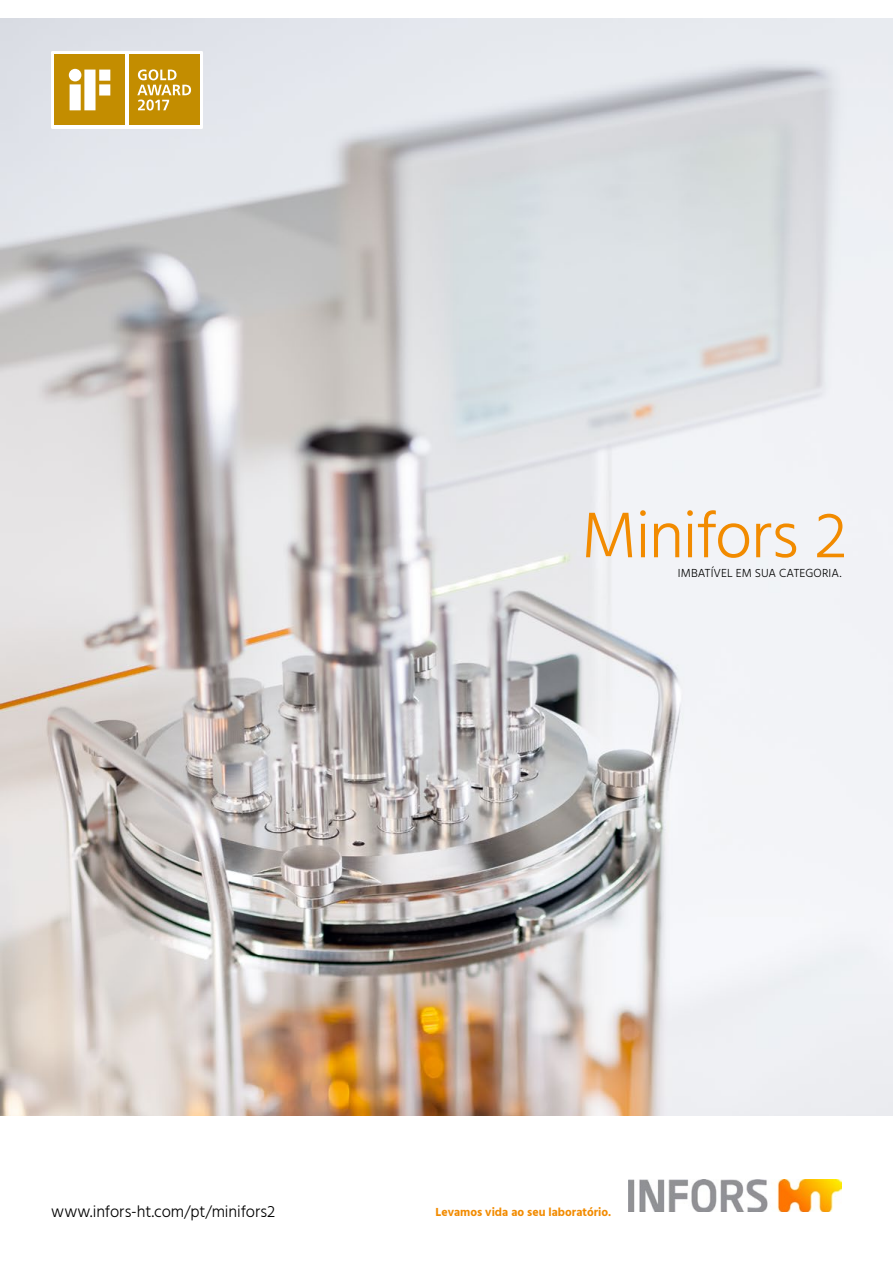
<style>
.page{position:relative;width:893px;height:1263px;background:#fff}
.page>*{position:absolute;margin:0;border:0;box-sizing:border-box;transform-origin:0 0}
.t1{font:300 66px "Hind";letter-spacing:-.02em;color:#f28b00}
.t2{font:300 16.5px "Hind";letter-spacing:-.005em;color:#000}
.t3{font:700 12px "Hind";color:#f28b00}
.t4{font:300 12px "Hind";letter-spacing:.01em;color:#000}
</style>
<div class="page">
<img style="left:0;top:18px;width:893px;height:1097px">
<img style="left:629px;top:1180px;width:213px;height:32px">
<svg style="left:51px;top:51px;width:152px;height:78px"></svg>
<div style="left:55px;top:55px;width:70px;height:70px;background:#c38d00"></div>
<svg style="left:69px;top:69px;width:41px;height:41px"></svg>
<div style="left:129px;top:55px;width:70px;height:70px;background:#c38d00"></div>
<svg style="left:137px;top:69px;width:54px;height:42px"></svg>
<h1 class="t1" style="left:581px;top:492px;width:267px">Minifors 2</h1>
<p class="t4" style="left:678px;top:565px;width:165px">IMBATÍVEL EM SUA CATEGORIA.</p>
<p class="t2" style="left:51px;top:1200px;width:226px">www.infors-ht.com/pt/minifors2</p>
<p class="t3" style="left:436px;top:1204px;width:177px">Levamos vida ao seu laboratório.</p>
</div>
